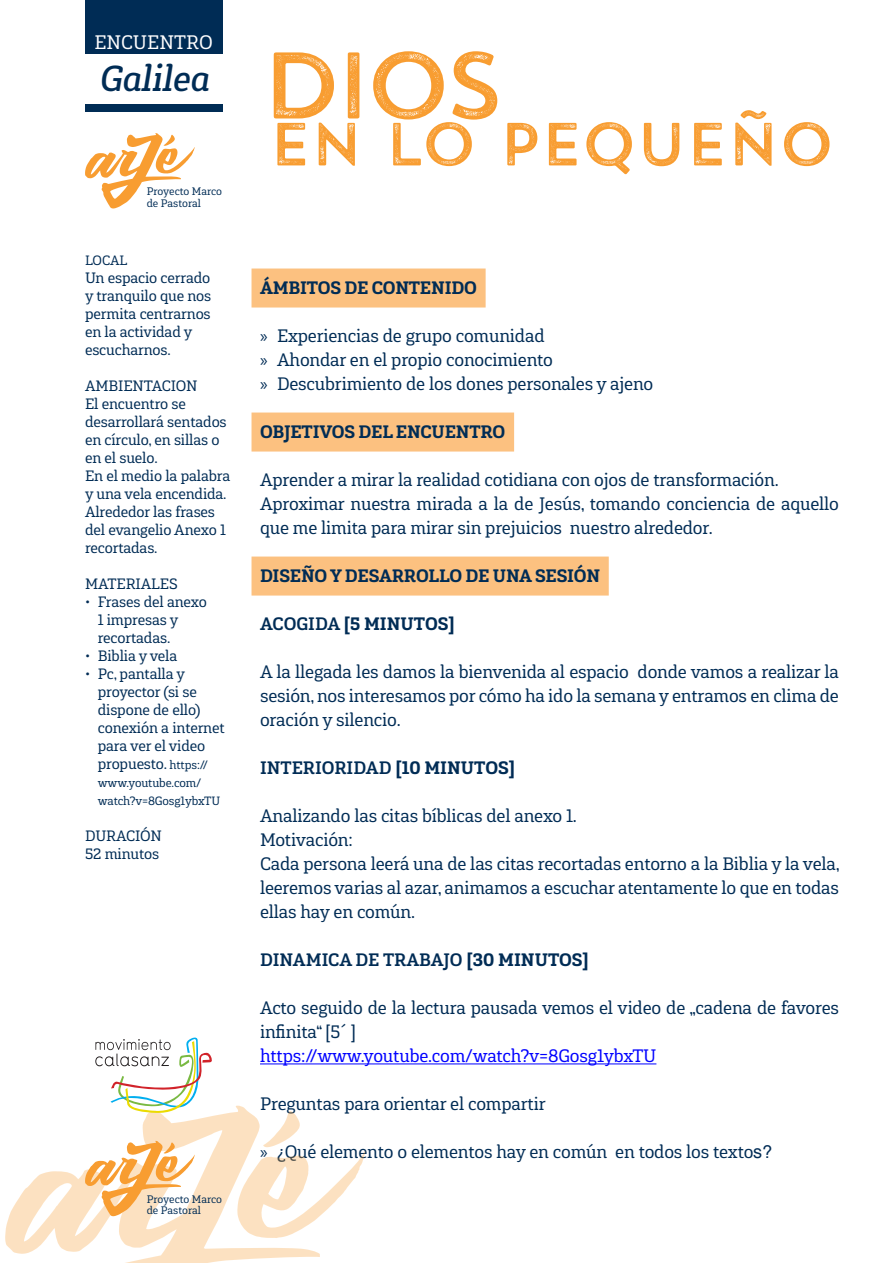
<style>
.page{position:relative;width:893px;height:1263px;background:#fff}
.page>*{position:absolute;margin:0;border:0;box-sizing:border-box;transform-origin:0 0}
.t1{font:93.9px "Trend Rough Sans One";color:#f89d31}
.t2{font:60.6px "Trend Rough Sans One";letter-spacing:-.04em;color:#f89d31}
.t3{font:italic 500 36px "Gaspo Slab";color:#002c55}
.t4{font:19.5px "Gaspo Slab";color:#fff}
.t5{font:18px/24px "Gaspo Slab";letter-spacing:-.01em;color:#002c55}
.ladillo_especial{font:900 18px "Gaspo Slab";letter-spacing:-.01em;color:#002c55}
.ladillo{font:700 18px "Gaspo Slab";color:#002c55}
.t6{font:18px "Gaspo Slab";letter-spacing:-.01em;color:#00f}
.ladillo-2{font:900 18px "Gaspo Slab";color:#002c55}
.nota_letaral{font:15px/18px "Gaspo Slab";letter-spacing:-.01em;color:#002c55}
.nota_letaral-2{font:13.5px "Gaspo Slab";letter-spacing:-.01em;color:#002c55}
.t7{font:12px/18px "Gaspo Slab";letter-spacing:-.01em;color:#002c55}
.t8{font:10.8px "Gaspo Slab";color:#002c55}
.s1{font-size:12px}
.s2{font-family:"Myriad Pro"}
.s3{font-weight:700}
.s4{font-weight:900}
.s5{font-family:"Helvetica"}
</style>
<div class="page">
<div style="left:252px;top:268px;width:234px;height:39px;background:#fcc180"></div>
<div style="left:252px;top:412px;width:262px;height:39px;background:#fcc180"></div>
<div style="left:252px;top:556px;width:357px;height:39px;background:#fcc180"></div>
<hr style="left:260px;top:1063px;width:396px;height:1px;background:#00f">
<div style="left:85px;top:1px;width:137px;height:53px;background:#002c55"></div>
<div style="left:85px;top:104px;width:137px;height:8px;background:#002c55"></div>
<svg style="left:85px;top:133px;width:110px;height:76px"></svg>
<svg style="left:5px;top:1105px;width:360px;height:158px"></svg>
<svg style="left:85px;top:1141px;width:110px;height:75px"></svg>
<svg style="left:95px;top:1037px;width:118px;height:76px"></svg>
<p class="t4" style="left:94px;top:30px;width:120px">ENCUENTRO</p>
<p class="t3" style="left:99px;top:55px;width:111px">Galilea</p>
<p class="t8" style="left:147px;top:184px;width:77px">Proyecto Marco</p>
<p class="t8" style="left:147px;top:196px;width:56px">de Pastoral</p>
<p class="nota_letaral-2" style="left:85px;top:252px;width:44px">LOCAL</p>
<p class="nota_letaral" style="left:85px;top:269px;width:128px">Un espacio cerrado y tranquilo que nos permita centrarnos en la actividad y escucharnos.</p>
<p class="nota_letaral" style="left:85px;top:377px;width:114px">AMBIENTACION</p>
<p class="nota_letaral" style="left:85px;top:395px;width:143px">El encuentro se desarrollará sentados en círculo, en sillas o en el suelo.</p>
<p class="nota_letaral" style="left:85px;top:467px;width:147px">En el medio la palabra y una vela encendida.</p>
<p class="nota_letaral" style="left:85px;top:503px;width:142px">Alrededor las frases del evangelio Anexo 1 recortadas.</p>
<p class="nota_letaral" style="left:85px;top:575px;width:94px">MATERIALES</p>
<p class="nota_letaral" style="left:98px;top:593px;width:111px;text-indent:-13px">• Frases del anexo<br>1 impresas y recortadas.</p>
<p class="nota_letaral" style="left:85px;top:647px;width:94px">• Biblia y vela</p>
<p class="nota_letaral" style="left:98px;top:665px;width:128px;text-indent:-13px">• Pc, pantalla y proyector (si se dispone de ello) conexión a internet para ver el video propuesto. <span class="s1">https://</span></p>
<p class="t7" style="left:98px;top:774px;width:124px">www.youtube.com/ watch?v=8Gosg1ybxTU</p>
<p class="nota_letaral" style="left:85px;top:827px;width:78px">DURACIÓN</p>
<p class="nota_letaral" style="left:85px;top:845px;width:76px">52 minutos</p>
<p class="t8" style="left:147px;top:1192px;width:77px">Proyecto Marco</p>
<p class="t8" style="left:147px;top:1204px;width:56px">de Pastoral</p>
<p class="t1" style="left:260px;top:25px;width:247px">DIOS</p>
<p class="t2" style="left:269px;top:105px;width:568px">EN LO PEQUEÑO</p>
<p class="ladillo_especial" style="left:260px;top:276px;width:218px">ÁMBITOS DE CONTENIDO</p>
<p class="t5" style="left:260px;top:324px;width:286px"><span class="s2">»</span> Experiencias de grupo comunidad</p>
<p class="t5" style="left:260px;top:348px;width:295px"><span class="s2">»</span> Ahondar en el propio conocimiento</p>
<p class="t5" style="left:260px;top:372px;width:395px"><span class="s2">»</span> Descubrimiento de los dones personales y ajeno</p>
<p class="ladillo_especial" style="left:260px;top:420px;width:247px">OBJETIVOS DEL ENCUENTRO</p>
<p class="t5" style="left:260px;top:468px;width:520px">Aprender a mirar la realidad cotidiana con ojos de transformación.</p>
<p class="t5" style="left:260px;top:492px;width:580px">Aproximar nuestra mirada a la de Jesús, tomando conciencia de aquello que me limita para mirar sin prejuicios nuestro alrededor.</p>
<p class="ladillo_especial" style="left:260px;top:564px;width:342px">DISEÑO Y DESARROLLO DE UNA SESIÓN</p>
<p class="ladillo-2" style="left:260px;top:612px;width:196px"><span class="s3">ACOGIDA</span> [5 MINUTOS]</p>
<p class="t5" style="left:260px;top:660px;width:580px;text-align:justify">A la llegada les damos la bienvenida al espacio donde vamos a realizar la sesión, nos interesamos por cómo ha ido la semana y entramos en clima de oración y silencio.</p>
<p class="ladillo" style="left:260px;top:756px;width:257px">INTERIORIDAD <span class="s4">[10 MINUTOS]</span></p>
<p class="t5" style="left:260px;top:804px;width:318px">Analizando las citas bíblicas del anexo 1.</p>
<p class="t5" style="left:260px;top:828px;width:94px">Motivación:</p>
<p class="t5" style="left:260px;top:852px;width:581px;text-align:justify">Cada persona leerá una de las citas recortadas entorno a la Biblia y la vela, leeremos varias al azar, animamos a escuchar atentamente lo que en todas ellas hay en común.</p>
<p class="ladillo" style="left:260px;top:948px;width:330px">DINAMICA DE TRABAJO <span class="s4">[30 MINUTOS]</span></p>
<p class="t5" style="left:260px;top:996px;width:580px">Acto seguido de la lectura pausada vemos el video de „cadena de favores infinita“ [5´]</p>
<p class="t6" style="left:260px;top:1044px;width:398px">https://www.youtube.com/watch?v=8Gosg1ybxTU</p>
<p class="t5" style="left:260px;top:1092px;width:287px">Preguntas para orientar el compartir</p>
<p class="t5" style="left:260px;top:1140px;width:514px"><span class="s2">»</span> ¿Qué elemento o elementos hay en común en todos los texto<span class="s5">s?</span></p>
</div>
